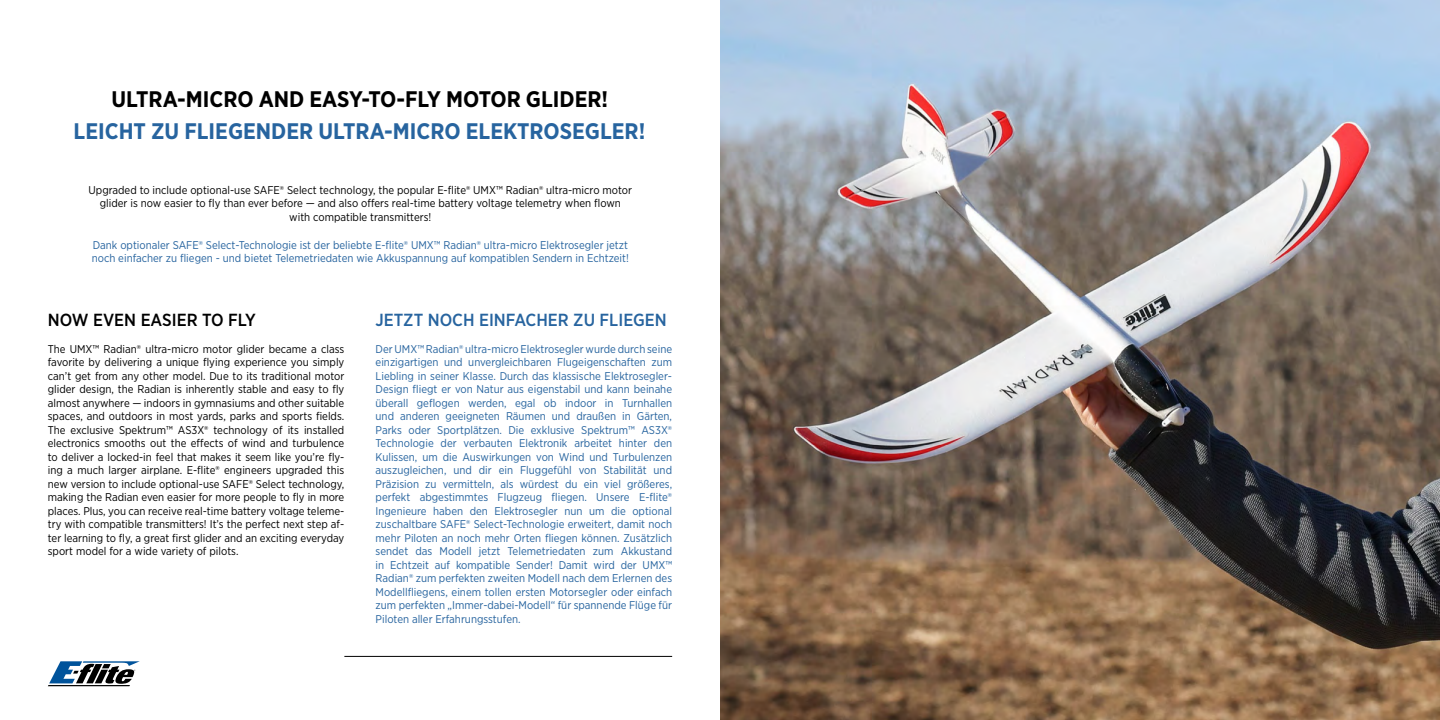
<style>
.page{position:relative;width:1440px;height:720px;background:#fff}
.page>*{position:absolute;margin:0;border:0;box-sizing:border-box;transform-origin:0 0}
.t1{font:700 22.5px "Gotham Narrow";color:#27649f}
.t2{font:700 22.5px "Gotham Narrow";color:#000}
.t3{font:500 17.5px "Gotham Narrow";color:#27649f}
.t4{font:500 17.5px "Gotham Narrow";color:#000}
.t5{font:11.25px/13.5px "Gotham Narrow";color:#27649f;text-align:justify}
.t6{font:11.25px/13.5px "Gotham Narrow";color:#000;text-align:justify}
</style>
<div class="page">
<hr style="left:344px;top:656px;width:328px;height:1px;background:#000">
<img style="left:720px;top:0;width:720px;height:720px">
<svg style="left:48px;top:661px;width:92px;height:25px"></svg>
<h1 class="t2" style="left:111px;top:84px;width:498px">ULTRA-MICRO AND EASY-TO-FLY MOTOR GLIDER!</h1>
<h1 class="t1" style="left:74px;top:117px;width:573px">LEICHT ZU FLIEGENDER ULTRA-MICRO ELEKTROSEGLER!</h1>
<p class="t6" style="left:89px;top:183px;width:545px;text-align:center">Upgraded to include optional-use SAFE® Select technology, the popular E-flite® UMX™ Radian® ultra-micro motor glider is now easier to fly than ever before — and also offers real-time battery voltage telemetry when flown with compatible transmitters!</p>
<p class="t5" style="left:92px;top:238px;width:539px">Dank optionaler SAFE® Select-Technologie ist der beliebte E-flite® UMX™ Radian® ultra-micro Elektrosegler jetzt noch einfacher zu fliegen - und bietet Telemetriedaten wie Akkuspannung auf kompatiblen Sendern in Echtzeit!</p>
<h2 class="t4" style="left:48px;top:308px;width:210px">NOW EVEN EASIER TO FLY</h2>
<p class="t6" style="left:48px;top:342px;width:298px">The UMX™ Radian® ultra-micro motor glider became a class favorite by delivering a unique flying experience you simply can’t get from any other model. Due to its traditional motor glider design, the Radian is inherently stable and easy to fly almost anywhere — indoors in gymnasiums and other suitable spaces, and outdoors in most yards, parks and sports fields.<br>The exclusive Spektrum™ AS3X® technology of its installed electronics smooths out the effects of wind and turbulence to deliver a locked-in feel that makes it seem like you’re fly&shy;ing a much larger airplane. E-flite® engineers upgraded this new version to include optional-use SAFE® Select technology, making the Radian even easier for more people to fly in more places. Plus, you can receive real-time battery voltage teleme&shy;try with compatible transmitters! It’s the perfect next step af&shy;ter learning to fly, a great first glider and an exciting everyday sport model for a wide variety of pilots.</p>
<h2 class="t3" style="left:376px;top:308px;width:293px">JETZT NOCH EINFACHER ZU FLIEGEN</h2>
<p class="t5" style="left:376px;top:342px;width:298px">Der UMX™ Radian® ultra-micro Elektrosegler wurde durch seine einzigartigen und unvergleichbaren Flugeigenschaften zum Liebling in seiner Klasse. Durch das klassische Elektrosegler-Design fliegt er von Natur aus eigenstabil und kann beinahe überall geflogen werden, egal ob indoor in Turnhallen und anderen geeigneten Räumen und draußen in Gärten, Parks oder Sportplätzen. Die exklusive Spektrum™ AS3X® Technologie der verbauten Elektronik arbeitet hinter den Kulissen, um die Auswirkungen von Wind und Turbulenzen auszugleichen, und dir ein Fluggefühl von Stabilität und Präzision zu vermitteln, als würdest du ein viel größeres, perfekt abgestimmtes Flugzeug fliegen. Unsere E-flite® Ingenieure haben den Elektrosegler nun um die optional zuschaltbare SAFE® Select-Technologie erweitert, damit noch mehr Piloten an noch mehr Orten fliegen können. Zusätzlich sendet das Modell jetzt Telemetriedaten zum Akkustand in Echtzeit auf kompatible Sender! Damit wird der UMX™ Radian® zum perfekten zweiten Modell nach dem Erlernen des Modellfliegens, einem tollen ersten Motorsegler oder einfach zum perfekten „Immer-dabei-Modell“ für spannende Flüge für Piloten aller Erfahrungsstufen.</p>
</div>
